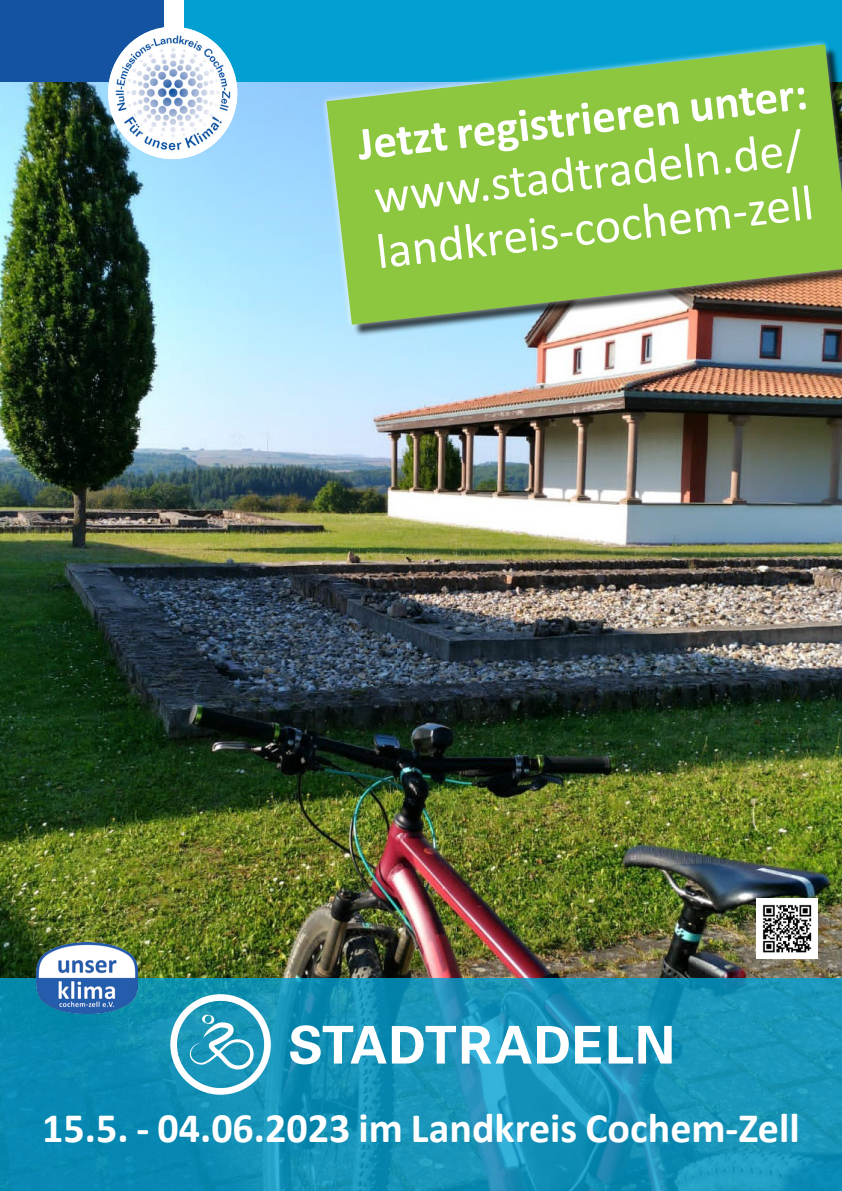
<style>
.page{position:relative;width:842px;height:1191px;background:#fff}
.page>*{position:absolute;margin:0;border:0;box-sizing:border-box;transform-origin:0 0}
.t1{font:50px/54.8px "Calibri";color:#fff}
.t2{font:700 47px "Calibri";color:#fff}
.t3{font:700 42px "Calibri";color:#fff}
</style>
<div class="page">
<img style="left:0;top:82px;width:842px;height:896px">
<svg style="left:0;top:978px;width:842px;height:213px;background:#1390b6"></svg>
<svg style="left:170px;top:994px;width:101px;height:100px"></svg>
<svg style="left:290px;top:1025px;width:166px;height:39px"></svg>
<svg style="left:575px;top:1026px;width:26px;height:37px"></svg>
<svg style="left:609px;top:1026px;width:63px;height:37px"></svg>
<svg style="left:462px;top:1026px;width:107px;height:37px"></svg>
<div style="left:0;top:0;width:163px;height:82px;background:#1353a1"></div>
<div style="left:184px;top:0;width:658px;height:82px;background:#02a0d2"></div>
<img style="left:108px;top:27px;width:129px;height:132px">
<img style="left:757px;top:898px;width:60px;height:60px">
<img style="left:319px;top:41px;width:523px;height:291px">
<svg style="left:326px;top:44px;width:516px;height:281px;background:#81bc59"></svg>
<img style="left:36px;top:943px;width:101px;height:70px">
<p class="t2" style="left:354px;top:113px;width:454px;rotate:-7deg">Jetzt registrieren unter:</p>
<p class="t1" style="left:366px;top:171px;width:441px;rotate:-7deg">www.stadtradeln.de/ landkreis-cochem-zell</p>
<p class="t3" style="left:42px;top:1098px;width:759px">15.5. - 04.06.2023 im Landkreis Cochem-Zell</p>
</div>
